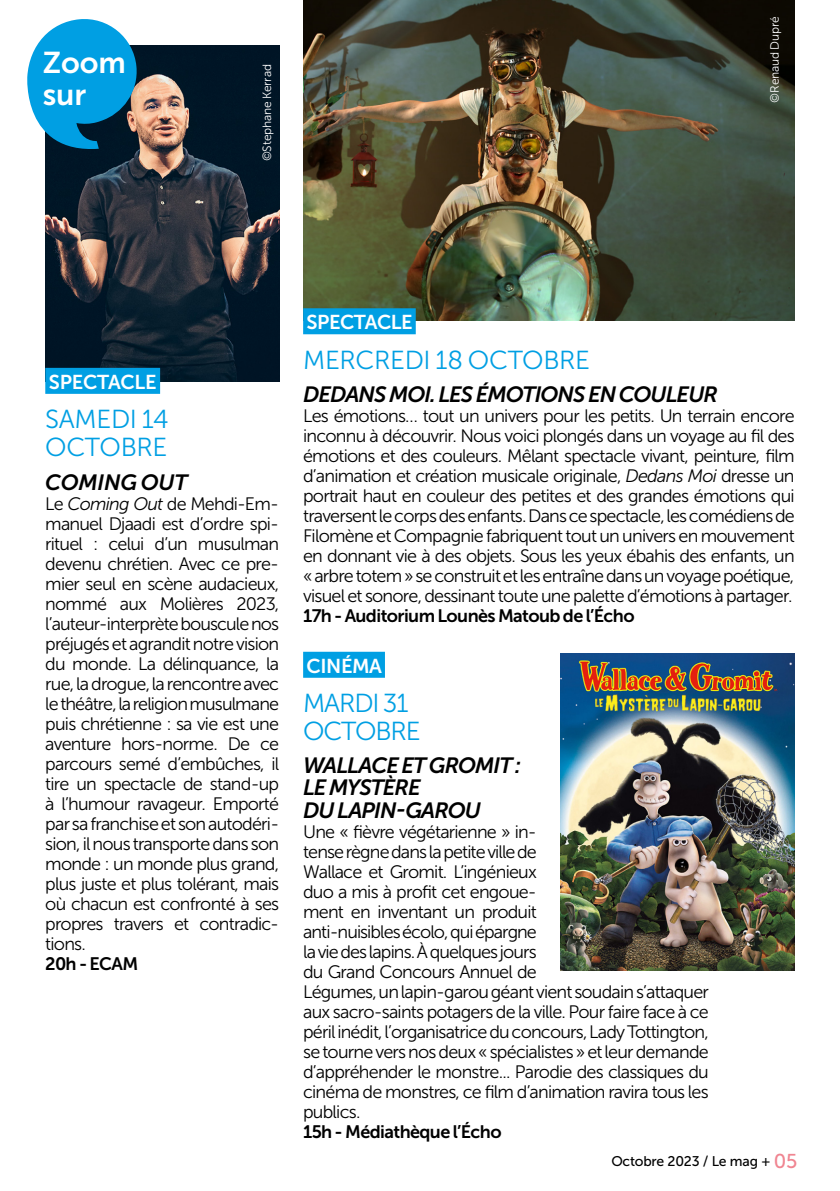
<style>
.page{position:relative;width:840px;height:1191px;background:#fff}
.page>*{position:absolute;margin:0;border:0;box-sizing:border-box;transform-origin:0 0}
.t1{font:30px/32px "Museo Sans 700";color:#fff}
.t2{font:26px/28px "Museo Sans 300";letter-spacing:-.015em;color:#009fe3}
.t3{font:26px/28px "Museo Sans 300";letter-spacing:-.045em;color:#009fe3}
.t4{font:italic 22px/22px "Museo Sans 700";letter-spacing:-.04em;color:#000}
.t5{font:italic 22px "Museo Sans 700";letter-spacing:-.01em;color:#000}
.t6{font:20px "Museo Sans 700";letter-spacing:-.02em;color:#fff}
.t7{font:18px/20px "Museo Sans 300";letter-spacing:-.045em;color:#000;text-align:justify}
.t8{font:18px "Museo Sans 700";letter-spacing:-.03em;color:#000}
.t9{font:14px "Museo Sans 500";letter-spacing:-.015em;color:#000}
.t10{font:12px "Museo Sans 300";letter-spacing:-.015em;color:#fff}
.s1{font-style:italic}
.s2{font-size:20px;color:#f08591}
</style>
<div class="page">
<img style="left:45px;top:45px;width:234px;height:337px">
<svg style="left:27px;top:19px;width:112px;height:135px;background:#2895c5"></svg>
<img style="left:560px;top:653px;width:234px;height:317px">
<div style="left:303px;top:652px;width:82px;height:26px;background:#009fe3"></div>
<img style="left:303px;top:0;width:491px;height:320px">
<div style="left:303px;top:308px;width:112px;height:26px;background:#009fe3"></div>
<div style="left:45px;top:368px;width:115px;height:26px;background:#009fe3"></div>
<h1 class="t1" style="left:43px;top:47px;width:85px">Zoom sur</h1>
<p class="t10" style="left:260px;top:161px;width:99px;rotate:-90deg">©Stephane Kerrad</p>
<p class="t10" style="left:767px;top:103px;width:88px;rotate:-90deg">©Renaud Dupré</p>
<p class="t6" style="left:49px;top:371px;width:109px">SPECTACLE</p>
<h2 class="t2" style="left:45px;top:405px;width:125px">SAMEDI 14<br>OCTOBRE</h2>
<p class="t5" style="left:45px;top:470px;width:144px">COMING OUT</p>
<p class="t7" style="left:45px;top:493px;width:235px">Le <span class="s1">Coming Out</span> de Mehdi-Em&shy;manuel Djaadi est d’ordre spi&shy;rituel : celui d’un musulman devenu chrétien. Avec ce pre&shy;mier seul en scène audacieux, nommé aux Molières 2023, l’auteur-interprète bouscule nos préjugés et agrandit notre vision du monde. La délinquance, la rue, la drogue, la rencontre avec le théâtre, la religion musulmane puis chrétienne : sa vie est une aventure hors-norme. De ce parcours semé d’embûches, il tire un spectacle de stand-up à l’humour ravageur. Emporté par sa franchise et son autodéri&shy;sion, il nous transporte dans son monde : un monde plus grand, plus juste et plus tolérant, mais où chacun est confronté à ses propres travers et contradic&shy;tions.</p>
<p class="t8" style="left:45px;top:953px;width:94px">20 h - ECAM</p>
<p class="t6" style="left:306px;top:311px;width:108px">SPECTACLE</p>
<h2 class="t2" style="left:303px;top:346px;width:288px">MERCREDI 18 OCTOBRE</h2>
<p class="t4" style="left:303px;top:383px;width:416px">DEDANS MOI. LES ÉMOTIONS EN COULEUR</p>
<p class="t7" style="left:303px;top:406px;width:493px">Les émotions… tout un univers pour les petits. Un terrain encore inconnu à découvrir. Nous voici plongés dans un voyage au fil des émotions et des couleurs. Mêlant spectacle vivant, peinture, film d’animation et création musicale originale, <span class="s1">Dedans Moi</span> dresse un portrait haut en couleur des petites et des grandes émotions qui traversent le corps des enfants. Dans ce spectacle, les comédiens de Filomène et Compagnie fabriquent tout un univers en mouvement en donnant vie à des objets. Sous les yeux ébahis des enfants, un « arbre totem » se construit et les entraîne dans un voyage poétique, visuel et sonore, dessinant toute une palette d’émotions à partager.</p>
<p class="t8" style="left:303px;top:606px;width:333px">17 h - Auditorium Lounès Matoub de l’Écho</p>
<p class="t6" style="left:306px;top:654px;width:77px">CINÉMA</p>
<h2 class="t3" style="left:303px;top:689px;width:119px">MARDI 31<br>OCTOBRE</h2>
<p class="t4" style="left:303px;top:755px;width:219px">WALLACE ET GROMIT :<br>LE MYSTÈRE<br>DU LAPIN-GAROU</p>
<p class="t7" style="left:303px;top:821px;width:407px;text-align:left">Une « fièvre végétarienne » in-<br>tense règne dans la petite ville de<br>Wallace et Gromit. L’ingénieux<br>duo a mis à profit cet engoue-<br>ment en inventant un produit<br>anti-nuisibles écolo, qui épargne<br>la vie des lapins. À quelques jours<br>du Grand Concours Annuel de<br>Légumes, un lapin-garou géant vient soudain s’attaquer aux sacro-saints potagers de la ville. Pour faire face à ce péril inédit, l’organisatrice du concours, Lady Tottington, se tourne vers nos deux « spécialistes » et leur demande d’appréhender le monstre... Parodie des classiques du cinéma de monstres, ce film d’animation ravira tous les publics.</p>
<p class="t8" style="left:303px;top:1121px;width:200px">15 h - Médiathèque l’Écho</p>
<p class="t9" style="left:611px;top:1153px;width:187px">Octobre 2023 / Le mag + <span class="s2">05</span></p>
</div>
